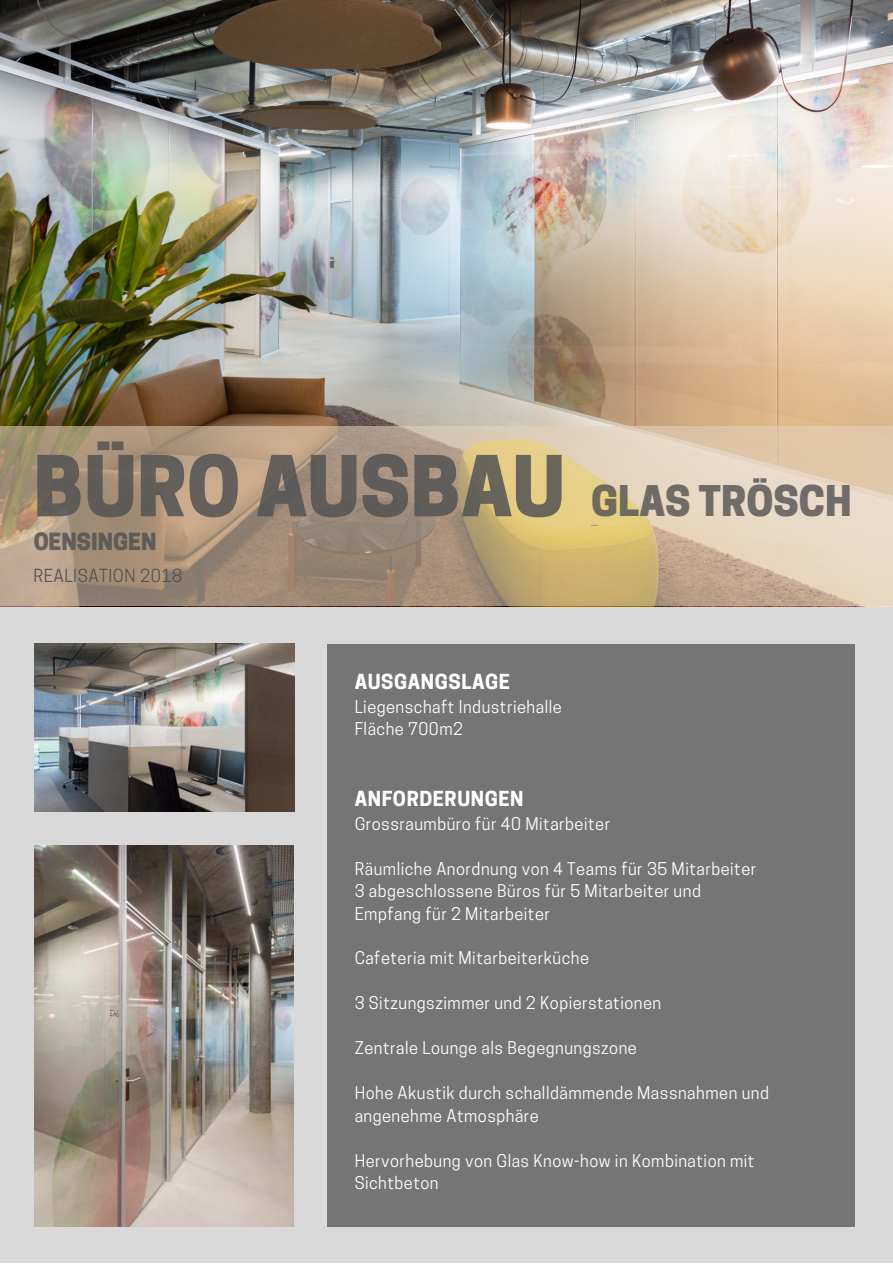
<style>
.page{position:relative;width:893px;height:1264px;background:#fff}
.page>*{position:absolute;margin:0;border:0;box-sizing:border-box;transform-origin:0 0}
.t1{font:800 78.6px "Cooper Hewitt";color:#545454}
.t2{font:800 39.75px "Cooper Hewitt";color:#545454}
.t3{font:800 22.2px "Cooper Hewitt";color:#545454}
.t4{font:700 19.5px "Cooper Hewitt";letter-spacing:.03em;color:#fff}
.t5{font:16.95px "Cooper Hewitt";letter-spacing:.03em;color:#545454}
.t6{font:16.5px/22.5px "Cooper Hewitt";letter-spacing:.03em;color:#fff}
</style>
<div class="page">
<div style="left:0;top:0;width:892px;height:1262px;background:#d9d9d9"></div>
<div style="left:327px;top:643px;width:527px;height:583px;background:#757575"></div>
<img style="left:35px;top:845px;width:258px;height:381px">
<img style="left:0;top:0;width:892px;height:426px">
<svg style="left:0;top:426px;width:892px;height:180px;background:#c1ab8d"></svg>
<img style="left:35px;top:644px;width:259px;height:167px">
<h1 class="t1" style="left:33px;top:457px;width:533px">BÜRO AUSBAU</h1>
<h3 class="t3" style="left:33px;top:533px;width:125px">OENSINGEN</h3>
<p class="t5" style="left:33px;top:569px;width:150px">REALISATION 2018</p>
<h2 class="t2" style="left:591px;top:486px;width:262px">GLAS TRÖSCH</h2>
<p class="t4" style="left:354px;top:674px;width:157px">AUSGANGSLAGE</p>
<p class="t6" style="left:354px;top:697px;width:208px">Liegenschaft Industriehalle<br>Fläche 700m2</p>
<p class="t4" style="left:354px;top:791px;width:170px">ANFORDERUNGEN</p>
<p class="t6" style="left:354px;top:814px;width:257px">Grossraumbüro für 40 Mitarbeiter</p>
<p class="t6" style="left:354px;top:859px;width:403px">Räumliche Anordnung von 4 Teams für 35 Mitarbeiter<br>3 abgeschlossene Büros für 5 Mitarbeiter und<br>Empfang für 2 Mitarbeiter</p>
<p class="t6" style="left:354px;top:949px;width:236px">Cafeteria mit Mitarbeiterküche</p>
<p class="t6" style="left:354px;top:994px;width:308px">3 Sitzungszimmer und 2 Kopierstationen</p>
<p class="t6" style="left:354px;top:1039px;width:284px">Zentrale Lounge als Begegnungszone</p>
<p class="t6" style="left:354px;top:1084px;width:416px">Hohe Akustik durch schalldämmende Massnahmen und angenehme Atmosphäre</p>
<p class="t6" style="left:354px;top:1151px;width:401px">Hervorhebung von Glas Know-how in Kombination mit<br>Sichtbeton</p>
</div>
